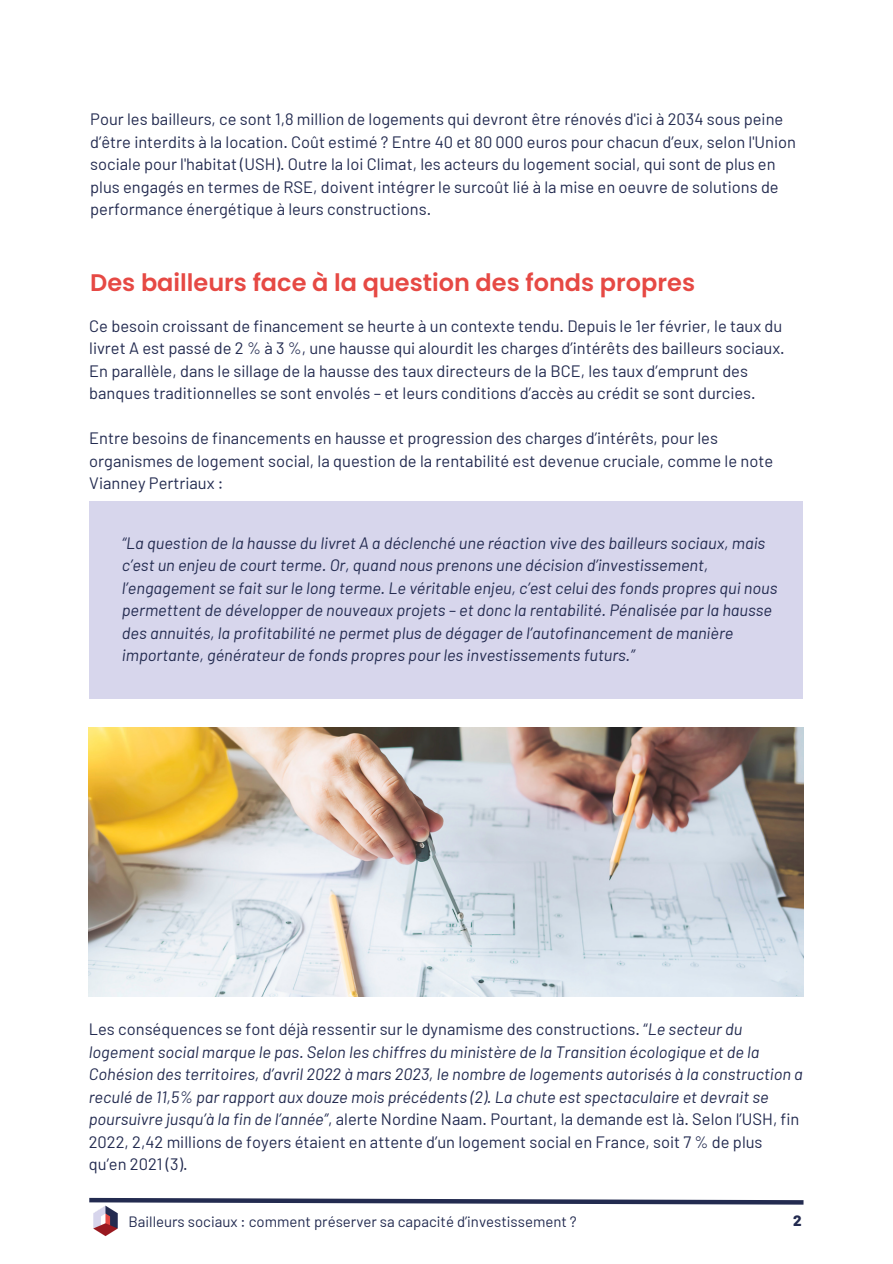
<style>
.page{position:relative;width:893px;height:1264px;background:#fff}
.page>*{position:absolute;margin:0;border:0;box-sizing:border-box;transform-origin:0 0}
.t1{font:600 24px "Poppins";color:#e64944}
.t2{font:italic 16.5px/22.5px "Barlow";color:#232b50}
.t3{font:16.5px/22.5px "Barlow";color:#232b50}
.t4{font:15px "Barlow";color:#232b50}
.t5{font:800 15px "Barlow";color:#232b50}
.s1{font-style:normal}
</style>
<div class="page">
<img style="left:93px;top:1206px;width:25px;height:30px">
<svg style="left:89px;top:1197px;width:715px;height:9px"></svg>
<img style="left:89px;top:727px;width:714px;height:269px">
<div style="left:89px;top:501px;width:713px;height:197px;background:#d7d6ec"></div>
<p class="t3" style="left:90px;top:107px;width:694px">Pour les bailleurs, ce sont 1,8 million de logements qui devront être rénovés d'ici à 2034 sous peine</p>
<p class="t3" style="left:90px;top:130px;width:707px">d’être interdits à la location. Coût estimé ? Entre 40 et 80 000 euros pour chacun d’eux, selon l'Union</p>
<p class="t3" style="left:90px;top:152px;width:686px">sociale pour l'habitat (USH). Outre la loi Climat, les acteurs du logement social, qui sont de plus en</p>
<p class="t3" style="left:90px;top:175px;width:690px">plus engagés en termes de RSE, doivent intégrer le surcoût lié à la mise en oeuvre de solutions de performance énergétique à leurs constructions.</p>
<p class="t1" style="left:90px;top:266px;width:606px">Des bailleurs face à la question des fonds propres</p>
<p class="t3" style="left:89px;top:314px;width:697px">Ce besoin croissant de financement se heurte à un contexte tendu. Depuis le 1er février, le taux du livret A est passé de 2 % à 3 %, une hausse qui alourdit les charges d’intérêts des bailleurs sociaux.<br>En parallèle, dans le sillage de la hausse des taux directeurs de la BCE, les taux d’emprunt des banques traditionnelles se sont envolés – et leurs conditions d’accès au crédit se sont durcies.</p>
<p class="t3" style="left:89px;top:426px;width:685px">Entre besoins de financements en hausse et progression des charges d’intérêts, pour les organismes de logement social, la question de la rentabilité est devenue cruciale, comme le note<br>Vianney Pertriaux :</p>
<p class="t2" style="left:122px;top:531px;width:657px">“La question de la hausse du livret A a déclenché une réaction vive des bailleurs sociaux, mais c’est un enjeu de court terme. Or, quand nous prenons une décision d’investissement, l’engagement se fait sur le long terme. Le véritable enjeu, c’est celui des fonds propres qui nous permettent de développer de nouveaux projets – et donc la rentabilité. Pénalisée par la hausse des annuités, la profitabilité ne permet plus de dégager de l’autofinancement de manière importante, générateur de fonds propres pour les investissements futurs.”</p>
<p class="t2" style="left:89px;top:1017px;width:715px"><span class="s1">Les conséquences se font déjà ressentir sur le dynamisme des constructions. “</span>Le secteur du logement social marque le pas. Selon les chiffres du ministère de la Transition écologique et de la Cohésion des territoires, d’avril 2022 à mars 2023, le nombre de logements autorisés à la construction a reculé de 11,5% par rapport aux douze mois précédents (2). La chute est spectaculaire et devrait se poursuivre jusqu’à la fin de l’année”<span class="s1">, alerte Nordine Naam. Pourtant, la demande est là. Selon l’USH, fin 2022, 2,42 millions de foyers étaient en attente d’un logement social en France, soit 7 % de plus qu’en 2021 (3).</span></p>
<p class="t4" style="left:128px;top:1211px;width:450px">Bailleurs sociaux : comment préserver sa capacité d’investissement ?</p>
<p class="t5" style="left:793px;top:1211px;width:10px">2</p>
</div>
